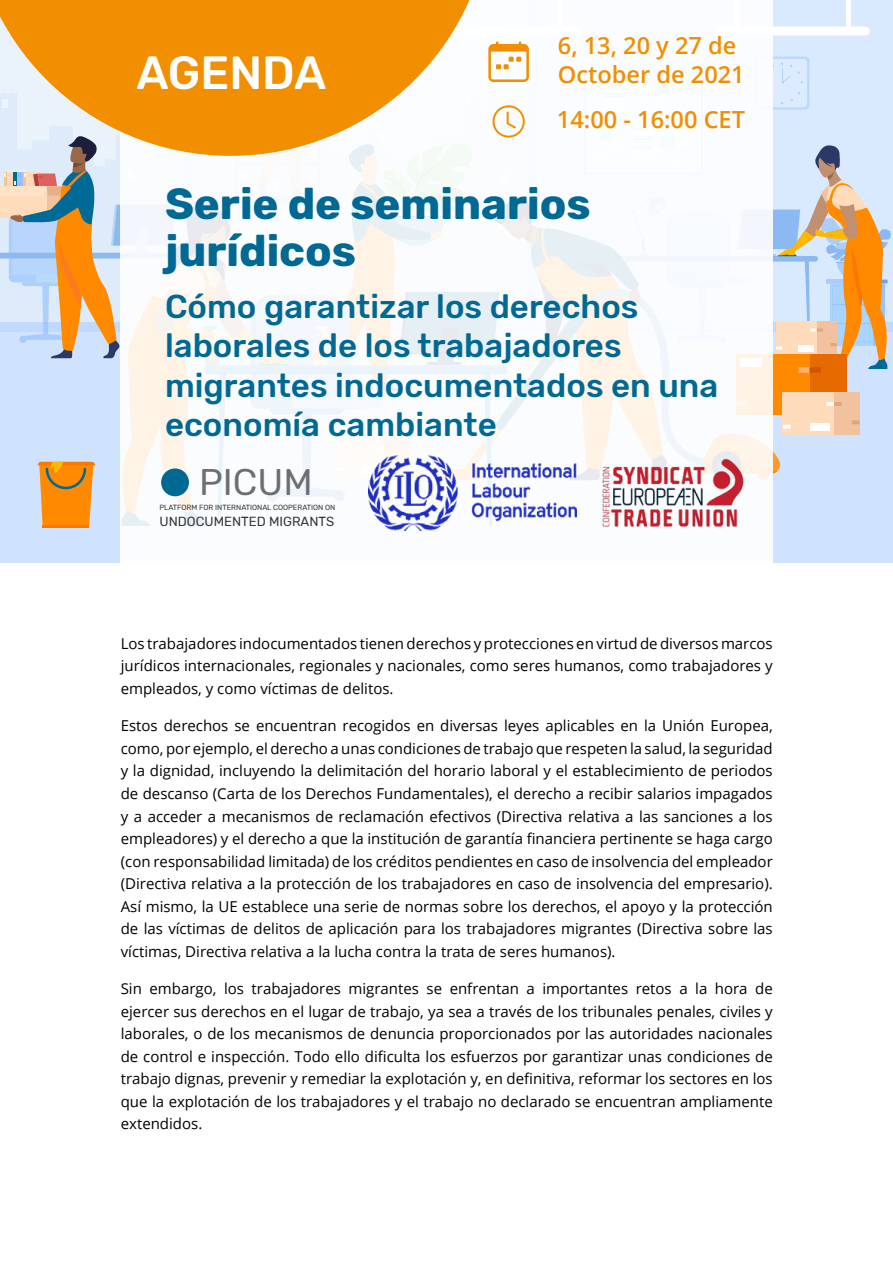
<style>
.page{position:relative;width:893px;height:1263px;background:#fff}
.page>*{position:absolute;margin:0;border:0;box-sizing:border-box;transform-origin:0 0}
.t1{font:500 46.35px "Rubik";color:#fff}
.t2{font:700 43.5px/46.5px "Rubik";color:#006993}
.t3{font:36.9px "Rubik";color:#6d6e72}
.t4{font:500 33px/39.6px "Rubik";color:#006993}
.t5{font:600 23.55px/28.3px "Open Sans";color:#f18f01}
.t6{font:15px/22.5px "Open Sans";color:#000;text-align:justify}
.t7{font:13.2px "Rubik";color:#333}
.t8{font:7.5px "Rubik";color:#333}
</style>
<div class="page">
<div style="left:528px;top:0;width:365px;height:322px;background:#d9eaff"></div>
<div style="left:0;top:327px;width:893px;height:236px;background:#cfe3fe"></div>
<hr style="left:558px;top:0;width:4px;height:27px;background:#fff">
<div style="left:717px;top:27px;width:153px;height:9px;background:#fff;border-radius:4px"></div>
<div style="left:735px;top:0;width:5px;height:27px;background:#fff"></div>
<hr style="left:847px;top:0;width:4px;height:27px;background:#fff">
<hr style="left:43px;top:525px;width:46px;height:2px;background:#fd7600">
<div style="left:121px;top:1px;width:652px;height:565px;background:#fff"></div>
<div style="left:0;top:0;width:470px;height:30px;background:#f18f01"></div>
<img style="left:602px;top:526px;width:136px;height:2px">
<img style="left:384px;top:526px;width:57px;height:4px">
<svg style="left:0;top:30px;width:891px;height:496px"></svg>
<h1 class="t1" style="left:136px;top:46px;width:191px">AGENDA</h1>
<h3 class="t5" style="left:558px;top:31px;width:188px">6, 13, 20 y 27 de<br>October de 2021</h3>
<h3 class="t5" style="left:557px;top:105px;width:190px">14:00 - 16:00 CET</h3>
<h2 class="t2" style="left:165px;top:182px;width:427px">Serie de seminarios jurídicos</h2>
<h3 class="t4" style="left:165px;top:287px;width:555px">Cómo garantizar los derechos laborales de los trabajadores migrantes indocumentados en una economía cambiante</h3>
<h3 class="t3" style="left:199px;top:461px;width:115px">PICUM</h3>
<p class="t8" style="left:160px;top:503px;width:177px">PLATFORM FOR INTERNATIONAL COOPERATION ON</p>
<p class="t7" style="left:160px;top:513px;width:176px">UNDOCUMENTED MIGRANTS</p>
<p class="t6" style="left:121px;top:632px;width:653px">Los trabajadores indocumentados tienen derechos y protecciones en virtud de diversos marcos jurídicos internacionales, regionales y nacionales, como seres humanos, como trabajadores y empleados, y como víctimas de delitos.</p>
<p class="t6" style="left:121px;top:714px;width:653px">Estos derechos se encuentran recogidos en diversas leyes aplicables en la Unión Europea, como, por ejemplo, el derecho a unas condiciones de trabajo que respeten la salud, la seguridad y la dignidad, incluyendo la delimitación del horario laboral y el establecimiento de periodos de descanso (Carta de los Derechos Fundamentales), el derecho a recibir salarios impagados y a acceder a mecanismos de reclamación efectivos (Directiva relativa a las sanciones a los empleadores) y el derecho a que la institución de garantía financiera pertinente se haga cargo (con responsabilidad limitada) de los créditos pendientes en caso de insolvencia del empleador (Directiva relativa a la protección de los trabajadores en caso de insolvencia del empresario).<br>Así mismo, la UE establece una serie de normas sobre los derechos, el apoyo y la protección de las víctimas de delitos de aplicación para los trabajadores migrantes (Directiva sobre las víctimas, Directiva relativa a la lucha contra la trata de seres humanos).</p>
<p class="t6" style="left:121px;top:977px;width:653px">Sin embargo, los trabajadores migrantes se enfrentan a importantes retos a la hora de ejercer sus derechos en el lugar de trabajo, ya sea a través de los tribunales penales, civiles y laborales, o de los mecanismos de denuncia proporcionados por las autoridades nacionales de control e inspección. Todo ello dificulta los esfuerzos por garantizar unas condiciones de trabajo dignas, prevenir y remediar la explotación y, en definitiva, reformar los sectores en los que la explotación de los trabajadores y el trabajo no declarado se encuentran ampliamente extendidos.</p>
</div>
